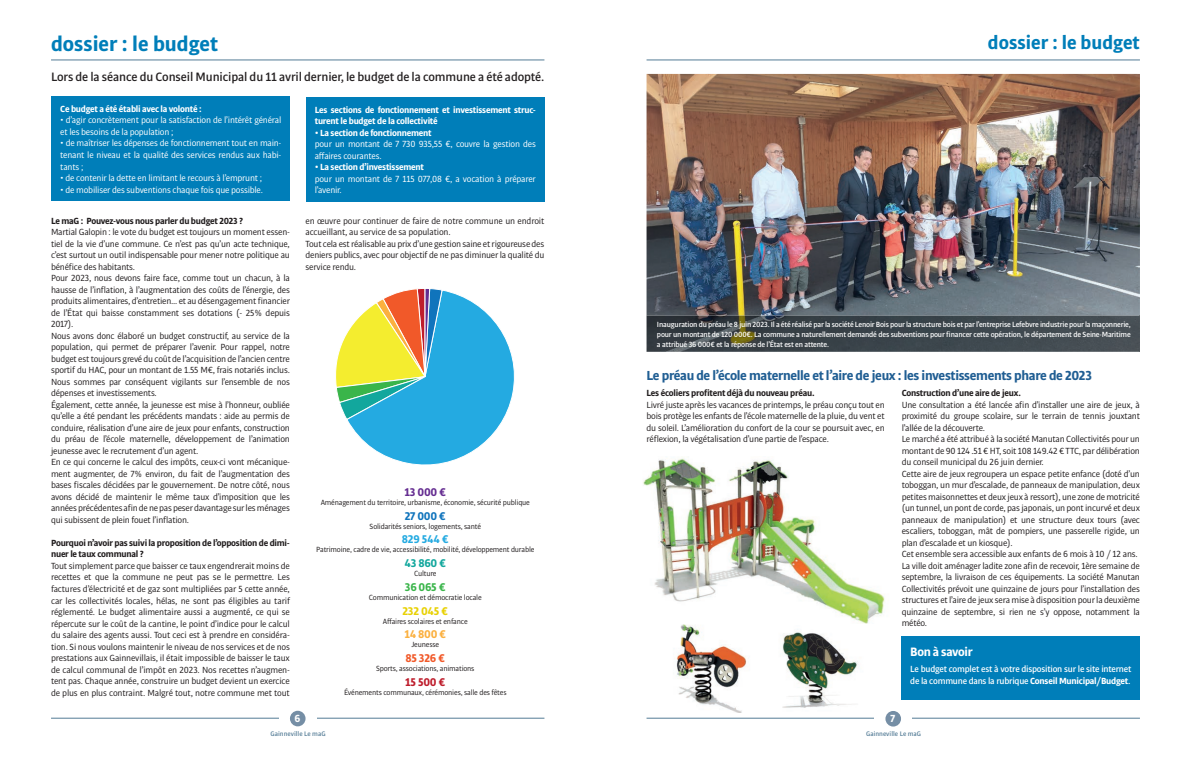
<style>
.page{position:relative;width:1191px;height:766px;background:#fff}
.page>*{position:absolute;margin:0;border:0;box-sizing:border-box;transform-origin:0 0}
.t1{font:700 22px "Bulo";color:#007eb9}
.t2{font:700 20px "Bulo";color:#007eb9}
.t3{font:700 14px "Bulo";letter-spacing:-.025em;color:#205e93}
.t4{font:500 13px "Bulo";letter-spacing:-.01em;color:#231f20}
.t5{font:700 13px "Bulo";letter-spacing:-.025em;color:#fff}
.t6{font:700 12px "Bulo";letter-spacing:-.025em;color:#24aae1}
.t7{font:700 12px "Bulo";letter-spacing:-.025em;color:#e8d104}
.t8{font:700 12px "Bulo";color:#652d91}
.t9{font:700 12px "Bulo";color:#1074bc}
.t10{font:700 12px "Bulo";color:#12a79d}
.t11{font:700 12px "Bulo";color:#3ab54a}
.t12{font:700 12px "Bulo";color:#fbb03f}
.t13{font:700 12px "Bulo";color:#f15929}
.t14{font:700 12px "Bulo";color:#be1d2c}
.t15{font:700 11px "Bulo";color:#fff}
.t16{font:9.5px/11.5px "Bulo";letter-spacing:-.025em;color:#231f20}
.t17{font:9.5px/11.5px "Bulo";letter-spacing:-.025em;color:#fff}
.t18{font:700 9.5px/11.5px "Bulo";letter-spacing:-.025em;color:#231f20}
.t19{font:700 9.5px/11.5px "Bulo";letter-spacing:-.025em;color:#fff}
.t20{font:500 9.5px/11.5px "Bulo";letter-spacing:-.025em;color:#fff}
.t21{font:500 8px/10px "Bulo";letter-spacing:-.025em;color:#fff;text-align:justify}
.t22{font:8px "Bulo";letter-spacing:-.025em;color:#231f20}
.t23{font:500 7px "Bulo";color:#547c96}
.s1{font-weight:700}
</style>
<div class="page">
<hr style="left:51px;top:717px;width:493px;height:1px;background:#547c96">
<hr style="left:646px;top:717px;width:494px;height:1px;background:#547c96">
<div style="left:279px;top:712px;width:37px;height:11px;background:#fff"></div>
<div style="left:874px;top:712px;width:38px;height:11px;background:#fff"></div>
<hr style="left:646px;top:60px;width:494px;height:1px;background:#547c96">
<hr style="left:51px;top:60px;width:493px;height:1px;background:#547c96">
<svg style="left:335px;top:288px;width:180px;height:177px"></svg>
<div style="left:52px;top:96px;width:238px;height:105px;background:#007eb9"></div>
<div style="left:306px;top:97px;width:238px;height:104px;background:#007eb9"></div>
<img style="left:646px;top:74px;width:494px;height:278px">
<div style="left:901px;top:636px;width:239px;height:63px;background:#007eb9"></div>
<img style="left:676px;top:624px;width:71px;height:88px">
<img style="left:782px;top:632px;width:76px;height:76px">
<img style="left:643px;top:458px;width:242px;height:165px">
<img style="left:646px;top:315px;width:494px;height:36px">
<div style="left:290px;top:710px;width:15px;height:16px;background:#758ea5;border-radius:50%"></div>
<div style="left:885px;top:710px;width:16px;height:16px;background:#758ea5;border-radius:50%"></div>
<h1 class="t1" style="left:51px;top:29px;width:169px">dossier : le budget</h1>
<h2 class="t2" style="left:988px;top:30px;width:153px">dossier : le budget</h2>
<h3 class="t4" style="left:51px;top:68px;width:495px">Lors de la séance du Conseil Municipal du 11 avril dernier, le budget de la commune a été adopté.</h3>
<p class="t19" style="left:60px;top:103px;width:143px">Ce budget a été établi avec la volonté :</p>
<p class="t17" style="left:60px;top:114px;width:223px">• d’agir concrètement pour la satisfaction de l’intérêt général et les besoins de la population ;</p>
<p class="t17" style="left:60px;top:137px;width:223px;text-align:justify">• de maîtriser les dépenses de fonctionnement tout en main&shy;tenant le niveau et la qualité des services rendus aux habi&shy;tants ;</p>
<p class="t17" style="left:60px;top:172px;width:203px">• de contenir la dette en limitant le recours à l’emprunt ;</p>
<p class="t17" style="left:60px;top:183px;width:204px">• de mobiliser des subventions chaque fois que possible.</p>
<p class="t19" style="left:315px;top:103px;width:223px">Les sections de fonctionnement et investissement struc&shy;turent le budget de la collectivité</p>
<p class="t19" style="left:315px;top:126px;width:118px">• La section de fonctionnement</p>
<p class="t17" style="left:315px;top:138px;width:223px">pour un montant de 7 730 935,55 €, couvre la gestion des affaires courantes.</p>
<p class="t19" style="left:315px;top:161px;width:111px">• La section d’investissement</p>
<p class="t17" style="left:315px;top:172px;width:223px">pour un montant de 7 115 077,08 €, a vocation à préparer l’avenir.</p>
<p class="t18" style="left:51px;top:214px;width:194px">Le maG : Pouvez-vous nous parler du budget 2023 ?</p>
<p class="t16" style="left:51px;top:226px;width:240px">Martial Galopin : le vote du budget est toujours un moment essen&shy;tiel de la vie d’une commune. Ce n’est pas qu’un acte technique, c’est surtout un outil indispensable pour mener notre politique au bénéfice des habitants.<br>Pour 2023, nous devons faire face, comme tout un chacun, à la hausse de l’inflation, à l’augmentation des coûts de l’énergie, des produits alimentaires, d’entretien… et au désengagement financier de l’État qui baisse constamment ses dotations (- 25% depuis 2017).<br>Nous avons donc élaboré un budget constructif, au service de la population, qui permet de préparer l’avenir. Pour rappel, notre budget est toujours grevé du coût de l’acquisition de l’ancien centre sportif du HAC, pour un montant de 1.55 M€, frais notariés inclus.<br>Nous sommes par conséquent vigilants sur l’ensemble de nos dépenses et investissements.<br>Également, cette année, la jeunesse est mise à l’honneur, oubliée qu’elle a été pendant les précédents mandats : aide au permis de conduire, réalisation d’une aire de jeux pour enfants, construction du préau de l’école maternelle, développement de l’animation jeunesse avec le recrutement d’un agent.<br>En ce qui concerne le calcul des impôts, ceux-ci vont mécanique&shy;ment augmenter, de 7% environ, du fait de l’augmentation des bases fiscales décidées par le gouvernement. De notre côté, nous avons décidé de maintenir le même taux d’imposition que les années précédentes afin de ne pas peser davantage sur les ménages qui subissent de plein fouet l’inflation.</p>
<p class="t18" style="left:51px;top:536px;width:240px">Pourquoi n’avoir pas suivi la proposition de l’opposition de dimi&shy;nuer le taux communal ?</p>
<p class="t16" style="left:51px;top:559px;width:240px;text-align:justify">Tout simplement parce que baisser ce taux engendrerait moins de recettes et que la commune ne peut pas se le permettre. Les factures d’électricité et de gaz sont multipliées par 5 cette année, car les collectivités locales, hélas, ne sont pas éligibles au tarif réglementé. Le budget alimentaire aussi a augmenté, ce qui se répercute sur le coût de la cantine, le point d’indice pour le calcul du salaire des agents aussi. Tout ceci est à prendre en considéra&shy;tion. Si nous voulons maintenir le niveau de nos services et de nos prestations aux Gainnevillais, il était impossible de baisser le taux de calcul communal de l’impôt en 2023. Nos recettes n’augmen&shy;tent pas. Chaque année, construire un budget devient un exercice de plus en plus contraint. Malgré tout, notre commune met tout</p>
<p class="t16" style="left:305px;top:214px;width:240px">en œuvre pour continuer de faire de notre commune un endroit accueillant, au service de sa population.<br>Tout cela est réalisable au prix d’une gestion saine et rigoureuse des deniers publics, avec pour objectif de ne pas diminuer la qualité du service rendu.</p>
<p class="t8" style="left:404px;top:484px;width:43px">13 000 €</p>
<p class="t22" style="left:321px;top:497px;width:211px">Aménagement du territoire, urbanisme, économie, sécurité publique</p>
<p class="t9" style="left:405px;top:508px;width:43px">27 000 €</p>
<p class="t22" style="left:369px;top:521px;width:113px">Solidarités seniors, logements, santé</p>
<p class="t6" style="left:402px;top:531px;width:48px">829 544 €</p>
<p class="t22" style="left:316px;top:544px;width:220px">Patrimoine, cadre de vie, accessibilité, mobilité, développement durable</p>
<p class="t10" style="left:404px;top:555px;width:43px">43 860 €</p>
<p class="t22" style="left:414px;top:568px;width:24px">Culture</p>
<p class="t11" style="left:405px;top:579px;width:42px">36 065 €</p>
<p class="t22" style="left:369px;top:592px;width:114px">Communication et démocratie locale</p>
<p class="t7" style="left:402px;top:602px;width:47px">232 045 €</p>
<p class="t22" style="left:383px;top:615px;width:86px">Affaires scolaires et enfance</p>
<p class="t12" style="left:404px;top:626px;width:43px">14 800 €</p>
<p class="t22" style="left:411px;top:639px;width:29px">Jeunesse</p>
<p class="t13" style="left:405px;top:650px;width:41px">85 326 €</p>
<p class="t22" style="left:376px;top:663px;width:100px">Sports, associations, animations</p>
<p class="t14" style="left:405px;top:673px;width:42px">15 500 €</p>
<p class="t22" style="left:344px;top:686px;width:164px">Événements communaux, cérémonies, salle des fêtes</p>
<p class="t15" style="left:294px;top:710px;width:7px">6</p>
<p class="t23" style="left:271px;top:728px;width:57px">Gainneville Le maG</p>
<p class="t21" style="left:657px;top:319px;width:475px">Inauguration du préau le 8 juin 2023. Il a été réalisé par la société Lenoir Bois pour la structure bois et par l’entreprise Lefebvre industrie pour la maçonnerie, pour un montant de 120 000€. La commune a naturellement demandé des subventions pour financer cette opération, le département de Seine-Maritime a attribué 36 000€ et la réponse de l’État est en attente.</p>
<h3 class="t3" style="left:646px;top:366px;width:447px">Le préau de l’école maternelle et l’aire de jeux : les investissements phare de 2023</h3>
<p class="t18" style="left:646px;top:387px;width:169px">Les écoliers profitent déjà du nouveau préau.</p>
<p class="t16" style="left:646px;top:398px;width:240px;text-align:justify">Livré juste après les vacances de printemps, le préau conçu tout en bois protège les enfants de l’école maternelle de la pluie, du vent et du soleil. L’amélioration du confort de la cour se poursuit avec, en réflexion, la végétalisation d’une partie de l’espace.</p>
<p class="t18" style="left:901px;top:387px;width:121px">Construction d’une aire de jeux.</p>
<p class="t16" style="left:901px;top:398px;width:240px">Une consultation a été lancée afin d’installer une aire de jeux, à proximité du groupe scolaire, sur le terrain de tennis jouxtant l’allée de la découverte.<br>Le marché a été attribué à la société Manutan Collectivités pour un montant de 90 124 .51 € HT, soit 108 149.42 € TTC, par délibération du conseil municipal du 26 juin dernier.<br>Cette aire de jeux regroupera un espace petite enfance (doté d’un toboggan, un mur d’escalade, de panneaux de manipulation, deux petites maisonnettes et deux jeux à ressort), une zone de motricité (un tunnel, un pont de corde, pas japonais, un pont incurvé et deux panneaux de manipulation) et une structure deux tours (avec escaliers, toboggan, mât de pompiers, une passerelle rigide, un plan d’escalade et un kiosque).<br>Cet ensemble sera accessible aux enfants de 6 mois à 10 / 12 ans.<br>La ville doit aménager ladite zone afin de recevoir, 1ère semaine de septembre, la livraison de ces équipements. La société Manutan Collectivités prévoit une quinzaine de jours pour l’installation des structures et l’aire de jeux sera mise à disposition pour la deuxième quinzaine de septembre, si rien ne s’y oppose, notamment la météo.</p>
<p class="t15" style="left:890px;top:711px;width:6px">7</p>
<h3 class="t5" style="left:910px;top:643px;width:64px">Bon à savoir</h3>
<p class="t20" style="left:910px;top:663px;width:223px">Le budget complet est à votre disposition sur le site internet de la commune dans la rubrique <span class="s1">Conseil Municipal/Budget</span>.</p>
<p class="t23" style="left:866px;top:728px;width:57px">Gainneville Le maG</p>
</div>
